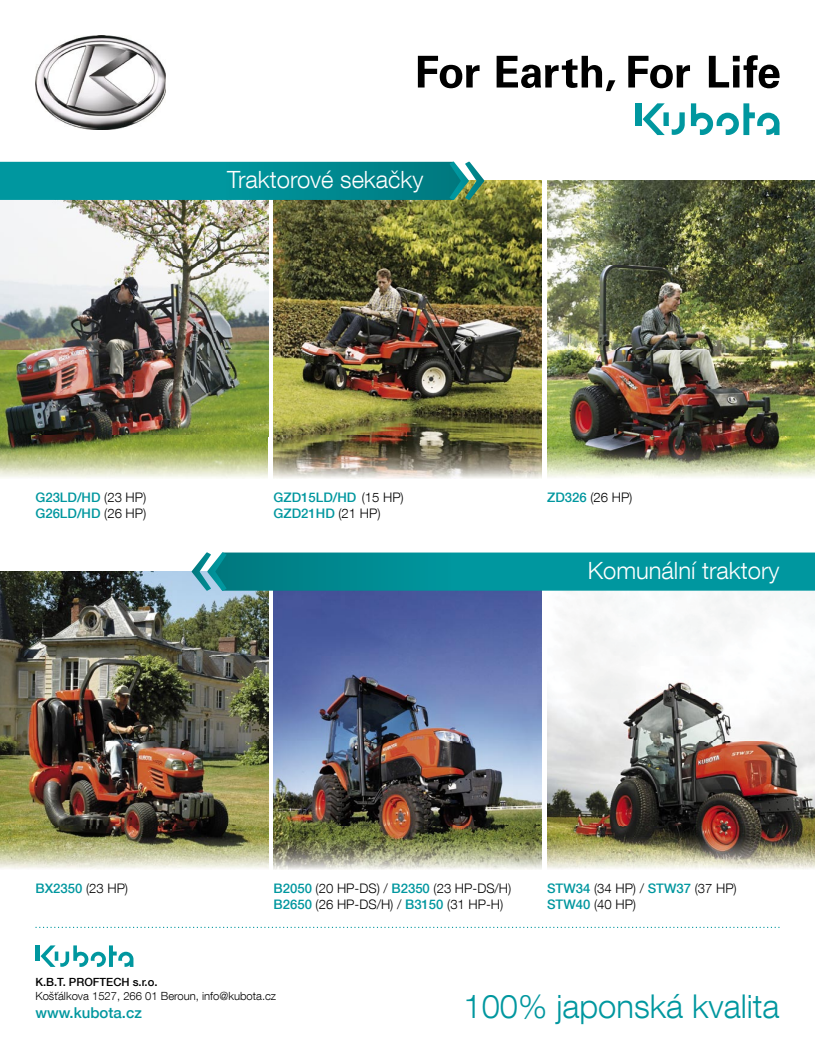
<style>
.page{position:relative;width:815px;height:1053px;background:#fff}
.page>*{position:absolute;margin:0;border:0;box-sizing:border-box;transform-origin:0 0}
.t1{font:300 32.75px "Helvetica Neue LT Com";color:#00979f}
.t2{font:300 23.75px "Helvetica Neue LT Com";color:#fff}
.t3{font:500 15px "Helvetica Neue LT Com";color:#00979f}
.t4{font:300 13.12px/15.8px "Helvetica Neue LT Com";color:#000}
.t5{font:500 13.12px/15.8px "Helvetica Neue LT Com";color:#00979f}
.t6{font:300 11.25px "Helvetica Neue LT Com";color:#000}
.t7{font:500 11.25px "Helvetica Neue LT Com";color:#000}
.s1{font-weight:300;color:#000}
.s2{font-weight:500;color:#00979f}
</style>
<div class="page">
<img style="left:0;top:200px;width:268px;height:278px">
<img style="left:0;top:571px;width:269px;height:298px">
<img style="left:273px;top:181px;width:269px;height:297px">
<img style="left:273px;top:590px;width:269px;height:279px">
<img style="left:547px;top:181px;width:268px;height:297px">
<img style="left:547px;top:590px;width:268px;height:279px">
<div style="left:635px;top:103px;width:6px;height:23px;background:#00979f"></div>
<svg style="left:643px;top:103px;width:42px;height:32px"></svg>
<svg style="left:691px;top:103px;width:89px;height:32px"></svg>
<svg style="left:628px;top:56px;width:62px;height:32px"></svg>
<svg style="left:418px;top:56px;width:62px;height:32px"></svg>
<svg style="left:497px;top:56px;width:118px;height:35px"></svg>
<svg style="left:709px;top:55px;width:71px;height:33px"></svg>
<div style="left:35px;top:945px;width:5px;height:15px;background:#00979f"></div>
<svg style="left:41px;top:945px;width:92px;height:21px"></svg>
<img style="left:35px;top:35px;width:131px;height:94px">
<svg style="left:0;top:162px;width:484px;height:38px;background:#069096"></svg>
<svg style="left:192px;top:552px;width:623px;height:38px;background:#08949c"></svg>
<svg style="left:35px;top:926px;width:745px;height:1px"></svg>
<h2 class="t2" style="left:227px;top:165px;width:198px">Traktorové sekačky</h2>
<p class="t5" style="left:35px;top:490px;width:112px">G23LD/HD <span class="s1">(23 HP)<br></span>G26LD/HD <span class="s1">(26 HP)</span></p>
<p class="t5" style="left:274px;top:490px;width:132px">GZD15LD/HD <span class="s1">(15 HP)<br></span>GZD21HD <span class="s1">(21 HP)</span></p>
<p class="t4" style="left:547px;top:489px;width:87px"><span class="s2">ZD326</span> (26 HP)</p>
<h2 class="t2" style="left:588px;top:556px;width:193px">Komunální traktory</h2>
<p class="t5" style="left:35px;top:880px;width:94px">BX2350 <span class="s1">(23 HP)</span></p>
<p class="t4" style="left:274px;top:880px;width:239px"><span class="s2">B2050</span> (20 HP-DS) / <span class="s2">B2350</span> (23 HP-DS/H)<br><span class="s2">B2650</span> (26 HP-DS/H) / <span class="s2">B3150</span> (31 HP-H)</p>
<p class="t4" style="left:547px;top:880px;width:191px"><span class="s2">STW34</span> (34 HP) / <span class="s2">STW37</span> (37 HP)<br><span class="s2">STW40</span> (40 HP)</p>
<p class="t7" style="left:35px;top:975px;width:124px">K.B.T. PROFTECH s.r.o.</p>
<p class="t6" style="left:35px;top:988px;width:242px">Košťálkova 1527, 266 01 Beroun, info@kubota.cz</p>
<p class="t3" style="left:35px;top:1003px;width:108px">www.kubota.cz</p>
<h1 class="t1" style="left:464px;top:985px;width:317px">100% japonská kvalita</h1>
</div>
